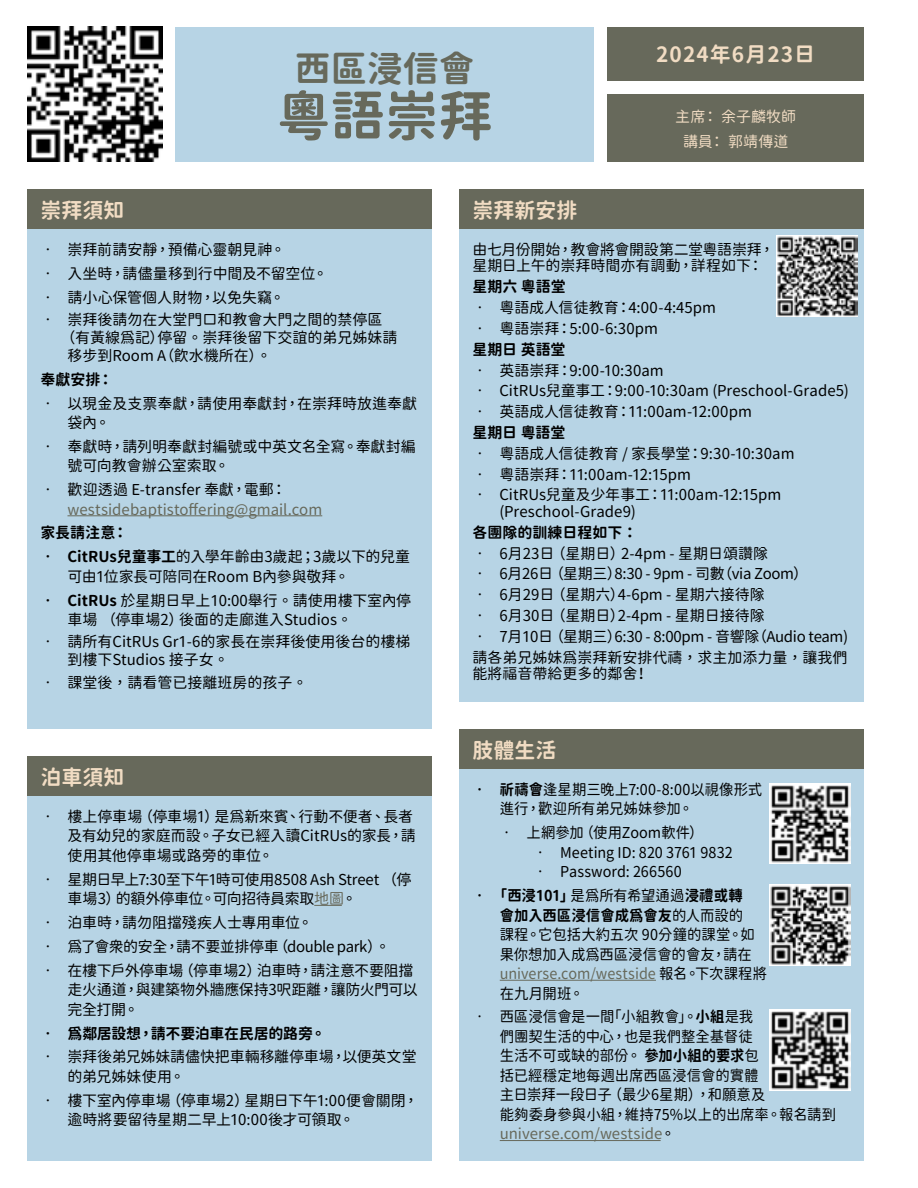
<style>
.page{position:relative;width:918px;height:1188px;background:#fff}
.page>*{position:absolute;margin:0;border:0;box-sizing:border-box;transform-origin:0 0}
.t1{font:54px "Gen Sen Rounded TW B";color:#67695b}
.t2{font:36px "Gen Sen Rounded TW B";color:#67695b}
.t3{font:21px "Gen Sen Rounded TW B";color:#f1dcc3}
.t4{font:21px "Gen Sen Rounded TW B";letter-spacing:.05em;color:#f1dcc3}
.t5{font:15px/19.5px "Gen Sen Rounded TW R";color:#000}
.t6{font:15px/19.5px "Gen Sen Rounded TW R";color:#000;scale:.96 1}
.t7{font:15px/19.5px "Gen Sen Rounded TW R";letter-spacing:-.02em;color:#000}
.t8{font:15px "Gen Sen Rounded TW B";letter-spacing:-.005em;color:#000}
.t9{font:15px/19.5px "Gen Sen Rounded TW R";letter-spacing:-.025em;color:#000}
.t10{font:15px/19.5px "Gen Sen Rounded TW B";letter-spacing:-.005em;color:#000;text-align:right;scale:.96 1}
.t11{font:15px "Gen Sen Rounded TW R";color:#67695b}
.t12{font:15px "Gen Sen Rounded TW R";letter-spacing:-.03em;color:#000}
.t13{font:15px/24.8px "Gen Sen Rounded TW R";color:#f1dcc3;text-align:center}
.s1{font-family:"Gen Sen Rounded TW B"}
.s2{color:#67695b}
.s3{font-family:"Gen Sen Rounded TW R"}
</style>
<div class="page">
<img style="left:27px;top:27px;width:135px;height:135px">
<div style="left:176px;top:27px;width:418px;height:135px;background:#b7d4e5"></div>
<div style="left:27px;top:189px;width:405px;height:41px;background:#67695b"></div>
<div style="left:459px;top:729px;width:405px;height:41px;background:#67695b"></div>
<div style="left:459px;top:189px;width:405px;height:41px;background:#67695b"></div>
<div style="left:27px;top:756px;width:405px;height:40px;background:#67695b"></div>
<div style="left:608px;top:27px;width:256px;height:54px;background:#67695b"></div>
<div style="left:608px;top:94px;width:256px;height:68px;background:#67695b"></div>
<div style="left:27px;top:230px;width:405px;height:499px;background:#b7d4e5"></div>
<hr style="left:68px;top:515px;width:254px;height:1px;background:#67695b">
<div style="left:459px;top:770px;width:405px;height:391px;background:#b7d4e5"></div>
<hr style="left:500px;top:980px;width:156px;height:1px;background:#67695b">
<hr style="left:500px;top:1140px;width:161px;height:1px;background:#67695b">
<div style="left:459px;top:230px;width:405px;height:472px;background:#b7d4e5"></div>
<div style="left:27px;top:796px;width:405px;height:365px;background:#b7d4e5"></div>
<svg style="left:314px;top:905px;width:28px;height:1px"></svg>
<img style="left:770px;top:783px;width:80px;height:81px">
<img style="left:770px;top:885px;width:80px;height:81px">
<img style="left:770px;top:1010px;width:80px;height:81px">
<img style="left:777px;top:235px;width:81px;height:81px">
<h3 class="t3" style="left:40px;top:198px;width:85px">崇拜須知</h3>
<h2 class="t2" style="left:295px;top:48px;width:181px">西區浸信會</h2>
<h1 class="t1" style="left:277px;top:86px;width:217px">粵語崇拜</h1>
<h3 class="t3" style="left:472px;top:198px;width:106px">崇拜新安排</h3>
<h3 class="t4" style="left:656px;top:43px;width:161px">2024年6月23日</h3>
<p class="t13" style="left:675px;top:104px;width:123px">主席： 余子麟牧師講員： 郭靖傳道</p>
<p class="t5" style="left:40px;top:240px;width:247px">• 崇拜前請安靜，預備心靈朝見神。</p>
<p class="t5" style="left:40px;top:264px;width:289px">• 入坐時，請儘量移到行中間及不留空位。</p>
<p class="t5" style="left:40px;top:288px;width:246px">• 請小心保管個人財物，以免失竊。</p>
<p class="t5" style="left:40px;top:310px;width:343px">• 崇拜後請勿在大堂門口和教會大門之間的禁停區</p>
<p class="t5" style="left:61px;top:328px;width:338px">（有黃線為記）停留。崇拜後留下交誼的弟兄姊妹請</p>
<p class="t5" style="left:68px;top:346px;width:205px">移步到Room A（飲水機所在）。</p>
<p class="t8" style="left:40px;top:371px;width:74px">奉獻安排：</p>
<p class="t5" style="left:68px;top:394px;width:351px;text-indent:-27px">• 以現金及支票奉獻，請使用奉獻封，在崇拜時放進奉獻袋內。</p>
<p class="t5" style="left:68px;top:437px;width:350px;text-indent:-27px">• 奉獻時，請列明奉獻封編號或中英文名全寫。奉獻封編號可向教會辦公室索取。</p>
<p class="t5" style="left:40px;top:480px;width:247px">• 歡迎透過 E-transfer 奉獻，電郵：</p>
<p class="t11" style="left:68px;top:501px;width:256px">westsidebaptistoffering@gmail.com</p>
<p class="t8" style="left:40px;top:525px;width:89px">家長請注意：</p>
<p class="t5" style="left:68px;top:547px;width:344px;text-indent:-27px"><span class="s1">• CitRUs兒童事工</span>的入學年齡由3歲起；3歲以下的兒童可由1位家長可陪同在Room B內參與敬拜。</p>
<p class="t5" style="left:68px;top:591px;width:345px;text-indent:-27px"><span class="s1">• CitRUs</span> 於星期日早上10:00舉行。請使用樓下室內停車場 （停車場2）後面的走廊進入Studios。</p>
<p class="t5" style="left:68px;top:633px;width:345px;line-height:18px;text-indent:-27px">• 請所有CitRUs Gr1-6的家長在崇拜後使用後台的樓梯到樓下Studios 接子女。</p>
<p class="t5" style="left:40px;top:673px;width:268px">• 課堂後，請看管已接離班房的孩子。</p>
<h3 class="t3" style="left:40px;top:765px;width:85px">泊車須知</h3>
<p class="t5" style="left:68px;top:807px;width:350px;text-indent:-27px">• 樓上停車場（停車場1）是為新來賓、行動不便者、長者及有幼兒的家庭而設。子女已經入讀CitRUs的家長，請使用其他停車場或路旁的車位。</p>
<p class="t9" style="left:68px;top:870px;width:345px;text-indent:-27px">• 星期日早上7:30至下午1時可使用8508 Ash Street （停車場3）的額外停車位。可向招待員索取<span class="s2">地圖</span>。</p>
<p class="t5" style="left:41px;top:913px;width:274px">• 泊車時，請勿阻擋殘疾人士專用車位。</p>
<p class="t12" style="left:41px;top:938px;width:351px">• 為了會眾的安全，請不要並排停車（double park）。</p>
<p class="t7" style="left:68px;top:961px;width:352px;text-indent:-27px">• 在樓下戶外停車場（停車場2）泊車時，請注意不要阻擋走火通道，與建築物外牆應保持3呎距離，讓防火門可以完全打開。</p>
<p class="t8" style="left:41px;top:1025px;width:287px">• 為鄰居設想，請不要泊車在民居的路旁。</p>
<p class="t5" style="left:68px;top:1047px;width:351px;text-indent:-27px">• 崇拜後弟兄姊妹請儘快把車輛移離停車場，以便英文堂的弟兄姊妹使用。</p>
<p class="t5" style="left:68px;top:1091px;width:352px;text-indent:-27px">• 樓下室內停車場（停車場2）星期日下午1:00便會關閉，逾時將要留待星期二早上10:00後才可領取。</p>
<p class="t5" style="left:472px;top:242px;width:303px;line-height:16.5px">由七月份開始，教會將會開設第二堂粵語崇拜，星期日上午的崇拜時間亦有調動，詳程如下：</p>
<p class="t8" style="left:472px;top:278px;width:95px">星期六 粵語堂</p>
<p class="t5" style="left:472px;top:298px;width:245px">• 粵語成人信徒教育：4:00-4:45pm</p>
<p class="t5" style="left:472px;top:319px;width:187px">• 粵語崇拜：5:00-6:30pm</p>
<p class="t8" style="left:472px;top:341px;width:95px">星期日 英語堂</p>
<p class="t5" style="left:472px;top:361px;width:193px">• 英語崇拜：9:00-10:30am</p>
<p class="t5" style="left:472px;top:381px;width:378px">• CitRUs兒童事工：9:00-10:30am (Preschool-Grade5)</p>
<p class="t5" style="left:472px;top:402px;width:281px">• 英語成人信徒教育：11:00am-12:00pm</p>
<p class="t8" style="left:472px;top:424px;width:94px">星期日 粵語堂</p>
<p class="t5" style="left:472px;top:444px;width:324px">• 粵語成人信徒教育 / 家長學堂：9:30-10:30am</p>
<p class="t5" style="left:472px;top:465px;width:220px">• 粵語崇拜：11:00am-12:15pm</p>
<p class="t5" style="left:500px;top:487px;width:283px;line-height:16.5px;text-indent:-27px">• CitRUs兒童及少年事工：11:00am-12:15pm (Preschool-Grade9)</p>
<p class="t8" style="left:472px;top:524px;width:166px">各團隊的訓練日程如下：</p>
<p class="t5" style="left:472px;top:544px;width:297px">• 6月23日 （星期日）2-4pm - 星期日頌讚隊</p>
<p class="t7" style="left:472px;top:564px;width:337px">• 6月26日 （星期三）8:30 - 9pm - 司數（via Zoom）</p>
<p class="t5" style="left:472px;top:585px;width:294px">• 6月29日 （星期六）4-6pm - 星期六接待隊</p>
<p class="t5" style="left:472px;top:606px;width:294px">• 6月30日 （星期日）2-4pm - 星期日接待隊</p>
<p class="t5" style="left:472px;top:626px;width:377px;line-height:20.9px">• 7月10日 （星期三）6:30 - 8:00pm - 音響隊（Audio team)請各弟兄姊妹為崇拜新安排代禱，求主加添力量，讓我們</p>
<p class="t5" style="left:472px;top:664px;width:178px">能將福音帶給更多的鄰舍！</p>
<h3 class="t3" style="left:472px;top:738px;width:85px">肢體生活</h3>
<p class="t6" style="left:500px;top:780px;width:275px;text-indent:-27px"><span class="s1">• 祈禱會</span>逢星期三晚上7:00-8:00以視像形式進行，歡迎所有弟兄姊妹參加。</p>
<p class="t6" style="left:500px;top:823px;width:214px">• 上網參加（使用Zoom軟件）</p>
<p class="t6" style="left:533px;top:843px;width:209px">• Meeting ID: 820 3761 9832</p>
<p class="t6" style="left:533px;top:862px;width:156px">• Password: 266560</p>
<p class="t10" style="left:472px;top:886px;width:284px">• 「西浸101」 <span class="s3">是為所有希望通過</span>浸禮或轉會加入西區浸信會成為會友<span class="s3">的人而設的</span></p>
<p class="t6" style="left:500px;top:925px;width:280px">課程。它包括大約五次 90分鐘的課堂。如果你想加入成為西區浸信會的會友，請在<span class="s2">universe.com/westside</span> 報名。下次課程將在九月開班。</p>
<p class="t6" style="left:500px;top:1008px;width:352px;text-indent:-27px">• 西區浸信會是一間「小組教會」。<span class="s1">小組</span>是我<br>們團契生活的中心，也是我們整全基督徒<br>生活不可或缺的部份。 <span class="s1">參加小組的要求</span>包<br>括已經穩定地每週出席西區浸信會的實體<br>主日崇拜一段日子（最少6星期），和願意及<br>能夠委身參與小組，維持75%以上的出席率。報名請到<span class="s2">universe.com/westside</span>。</p>
</div>
